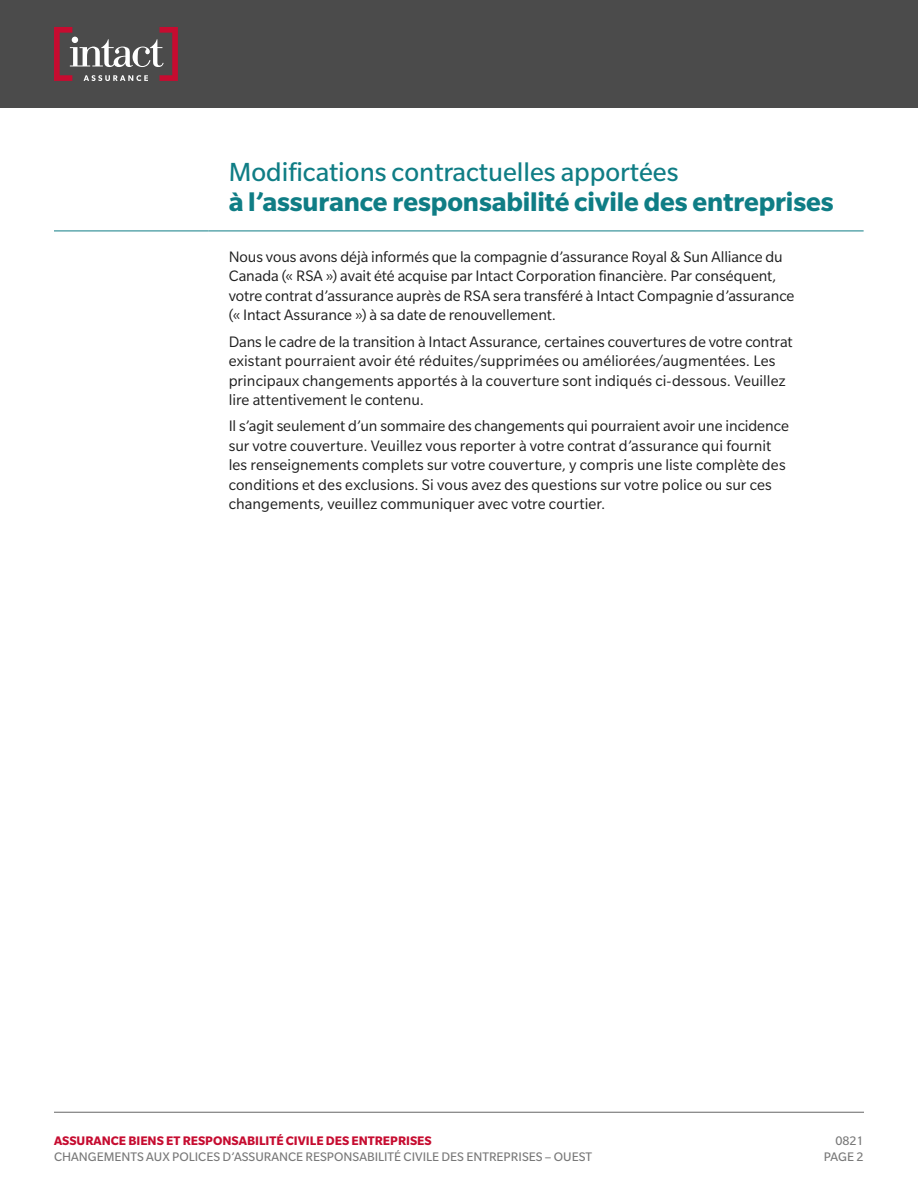
<style>
.page{position:relative;width:918px;height:1188px;background:#fff}
.page>*{position:absolute;margin:0;border:0;box-sizing:border-box;transform-origin:0 0}
.Display{font:700 28.5px "Slate Std";letter-spacing:-.005em;color:#0f7d85}
.t1{font:28.5px "Slate Std";color:#0f7d85}
.Body{font:16.5px/19.5px "Slate Std";color:#1e1e1e}
.t2{font:13.5px/16.2px "Slate Std";color:#787878;text-align:right}
.t3{font:700 13.5px "Slate Std";color:#c60c30}
</style>
<div class="page">
<div style="left:0;top:0;width:918px;height:108px;background:#4b4b4b"></div>
<hr style="left:54px;top:1112px;width:810px;height:1px;background:#666">
<svg style="left:54px;top:27px;width:124px;height:54px"></svg>
<hr style="left:54px;top:231px;width:154px;height:1px;background:#0f7d85">
<hr style="left:208px;top:231px;width:656px;height:1px;background:#0f7d85">
<p class="t1" style="left:229px;top:157px;width:451px">Modifications contractuelles apportées</p>
<p class="Display" style="left:229px;top:186px;width:606px">à l’assurance responsabilité civile des entreprises</p>
<p class="Body" style="left:229px;top:247px;width:567px">Nous vous avons déjà informés que la compagnie d’assurance Royal &amp; Sun Alliance du Canada (« RSA ») avait été acquise par Intact Corporation financière. Par conséquent, votre contrat d’assurance auprès de RSA sera transféré à Intact Compagnie d’assurance (« Intact Assurance ») à sa date de renouvellement.</p>
<p class="Body" style="left:229px;top:332px;width:565px">Dans le cadre de la transition à Intact Assurance, certaines couvertures de votre contrat existant pourraient avoir été réduites/supprimées ou améliorées/augmentées. Les principaux changements apportés à la couverture sont indiqués ci-dessous. Veuillez lire attentivement le contenu.</p>
<p class="Body" style="left:229px;top:416px;width:562px">Il s’agit seulement d’un sommaire des changements qui pourraient avoir une incidence sur votre couverture. Veuillez vous reporter à votre contrat d’assurance qui fournit les renseignements complets sur votre couverture, y compris une liste complète des conditions et des exclusions. Si vous avez des questions sur votre police ou sur ces changements, veuillez communiquer avec votre courtier.</p>
<p class="t3" style="left:54px;top:1133px;width:379px">ASSURANCE BIENS ET RESPONSABILITÉ CIVILE DES ENTREPRISES</p>
<p class="t2" style="left:54px;top:1149px;width:540px">CHANGEMENTS AUX POLICES D’ASSURANCE RESPONSABILITÉ CIVILE DES ENTREPRISES – OUEST</p>
<p class="t2" style="left:824px;top:1132px;width:41px">0821<br>PAGE 2</p>
</div>
